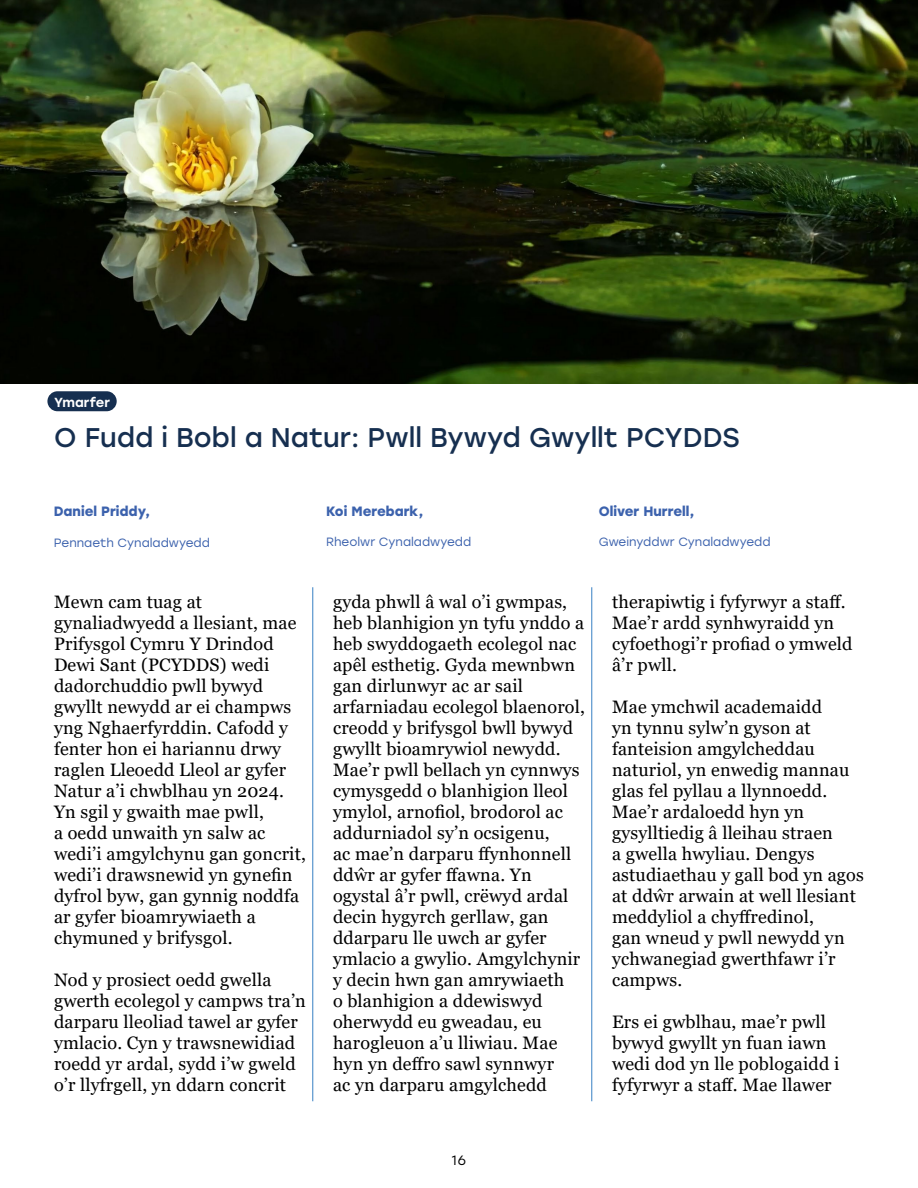
<style>
.page{position:relative;width:918px;height:1188px;background:#fff}
.page>*{position:absolute;margin:0;border:0;box-sizing:border-box;transform-origin:0 0}
.t1{font:27px "Stolzl";color:#162f50}
.t2{font:18px/21px "Georgia";letter-spacing:.01em;color:#000}
.t3{font:700 13.5px "Stolzl";color:#3c62ad}
.t4{font:13.5px "Stolzl";color:#000}
.t5{font:500 13.05px "Stolzl";color:#fff}
.t6{font:12px "Stolzl";color:#3c62ad}
</style>
<div class="page">
<hr style="left:312px;top:587px;width:1px;height:514px;background:#4d8dca">
<hr style="left:591px;top:587px;width:1px;height:514px;background:#4d8dca">
<img style="left:0;top:0;width:917px;height:384px">
<div style="left:47px;top:391px;width:70px;height:20px;background:#162f50;border-radius:10px"></div>
<p class="t5" style="left:54px;top:393px;width:57px">Ymarfer</p>
<h1 class="t1" style="left:54px;top:419px;width:687px">O Fudd i Bobl a Natur: Pwll Bywyd Gwyllt PCYDDS</h1>
<p class="t3" style="left:54px;top:502px;width:98px">Daniel Priddy,</p>
<p class="t6" style="left:54px;top:534px;width:158px">Pennaeth Cynaladwyedd</p>
<p class="t2" style="left:54px;top:591px;width:253px">Mewn cam tuag at gynaliadwyedd a llesiant, mae<br>Prifysgol Cymru Y Drindod<br>Dewi Sant (PCYDDS) wedi dadorchuddio pwll bywyd gwyllt newydd ar ei champws yng Nghaerfyrddin. Cafodd y fenter hon ei hariannu drwy raglen Lleoedd Lleol ar gyfer<br>Natur a’i chwblhau yn 2024.<br>Yn sgil y gwaith mae pwll,<br>a oedd unwaith yn salw ac wedi’i amgylchynu gan goncrit, wedi’i drawsnewid yn gynefin dyfrol byw, gan gynnig noddfa ar gyfer bioamrywiaeth a chymuned y brifysgol.</p>
<p class="t2" style="left:54px;top:969px;width:253px">Nod y prosiect oedd gwella gwerth ecolegol y campws tra’n darparu lleoliad tawel ar gyfer ymlacio. Cyn y trawsnewidiad roedd yr ardal, sydd i’w gweld o’r llyfrgell, yn ddarn concrit</p>
<p class="t3" style="left:326px;top:501px;width:99px">Koi Merebark,</p>
<p class="t6" style="left:326px;top:534px;width:147px">Rheolwr Cynaladwyedd</p>
<p class="t3" style="left:599px;top:501px;width:97px">Oliver Hurrell,</p>
<p class="t6" style="left:599px;top:534px;width:173px">Gweinyddwr Cynaladwyedd</p>
<p class="t2" style="left:333px;top:591px;width:253px">gyda phwll â wal o’i gwmpas, heb blanhigion yn tyfu ynddo a heb swyddogaeth ecolegol nac apêl esthetig. Gyda mewnbwn gan dirlunwyr ac ar sail arfarniadau ecolegol blaenorol, creodd y brifysgol bwll bywyd gwyllt bioamrywiol newydd.<br>Mae’r pwll bellach yn cynnwys cymysgedd o blanhigion lleol ymylol, arnofiol, brodorol ac addurniadol sy’n ocsigenu,<br>ac mae’n darparu ffynhonnell ddŵr ar gyfer ffawna. Yn ogystal â’r pwll, crëwyd ardal decin hygyrch gerllaw, gan ddarparu lle uwch ar gyfer ymlacio a gwylio. Amgylchynir y decin hwn gan amrywiaeth<br>o blanhigion a ddewiswyd oherwydd eu gweadau, eu harogleuon a’u lliwiau. Mae hyn yn deffro sawl synnwyr<br>ac yn darparu amgylchedd</p>
<p class="t2" style="left:612px;top:592px;width:242px">therapiwtig i fyfyrwyr a staff.<br>Mae’r ardd synhwyraidd yn cyfoethogi’r profiad o ymweld â’r pwll.</p>
<p class="t2" style="left:612px;top:697px;width:253px">Mae ymchwil academaidd<br>yn tynnu sylw’n gyson at fanteision amgylcheddau naturiol, yn enwedig mannau glas fel pyllau a llynnoedd.<br>Mae’r ardaloedd hyn yn gysylltiedig â lleihau straen<br>a gwella hwyliau. Dengys astudiaethau y gall bod yn agos at ddŵr arwain at well llesiant meddyliol a chyffredinol,<br>gan wneud y pwll newydd yn ychwanegiad gwerthfawr i’r campws.</p>
<p class="t2" style="left:612px;top:1012px;width:229px">Ers ei gwblhau, mae’r pwll bywyd gwyllt yn fuan iawn wedi dod yn lle poblogaidd i fyfyrwyr a staff. Mae llawer</p>
<p class="t4" style="left:452px;top:1150px;width:16px">16</p>
</div>
